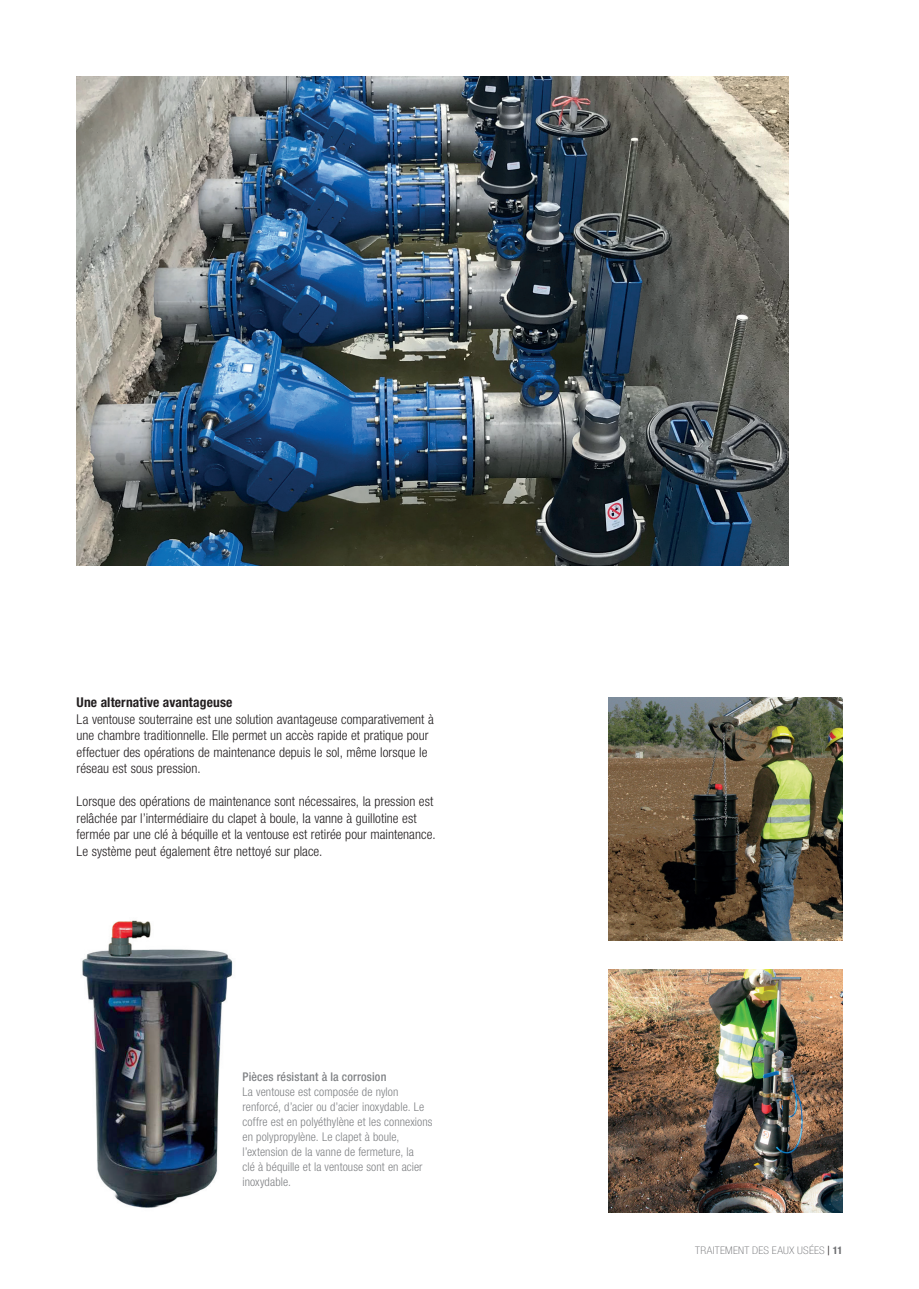
<style>
.page{position:relative;width:919px;height:1289px;background:#fff}
.page>*{position:absolute;margin:0;border:0;box-sizing:border-box;transform-origin:0 0}
.t1{font:300 condensed 13.5px/16.5px "Helvetica Neue LT Pro";letter-spacing:.005em;color:#231f20}
.t2{font:700 condensed 13.5px "Helvetica Neue LT Pro";letter-spacing:.01em;color:#231f20}
.t3{font:300 condensed 12px/15px "Helvetica Neue LT Pro";letter-spacing:.01em;color:#808285}
.t4{font:500 condensed 12px "Helvetica Neue LT Pro";letter-spacing:.015em;color:#808285}
.t5{font:100 condensed 10.5px "Helvetica Neue LT Pro";letter-spacing:.025em;color:#6c6d70;scale:1.1 1}
.s1{font-family:"Times New Roman";font-weight:700;font-stretch:normal;color:#231f20}
.s2{font-weight:700}
</style>
<div class="page">
<img style="left:608px;top:969px;width:234px;height:243px">
<img style="left:608px;top:697px;width:234px;height:243px">
<img style="left:82px;top:920px;width:151px;height:288px">
<img style="left:77px;top:77px;width:711px;height:489px">
<p class="t2" style="left:77px;top:694px;width:157px">Une alternative avantageuse</p>
<p class="t1" style="left:77px;top:710px;width:359px">La ventouse souterraine est une solution avantageuse comparativement à une chambre traditionnelle. Elle permet un accès rapide et pratique pour effectuer des opérations de maintenance depuis le sol, même lorsque le réseau est sous pression.</p>
<p class="t1" style="left:77px;top:793px;width:360px">Lorsque des opérations de maintenance sont nécessaires, la pression est relâchée par l’intermédiaire du clapet à boule, la vanne à guillotine est fermée par une clé à béquille et la ventouse est retirée pour maintenance.<br>Le système peut également être nettoyé sur place.</p>
<p class="t4" style="left:242px;top:1069px;width:145px">Pièces résistant à la corrosion</p>
<p class="t3" style="left:242px;top:1083px;width:191px">La ventouse est composée de nylon renforcé, d’acier ou d’acier inoxydable. Le coffre est en polyéthylène et les connexions en polypropylène. Le clapet à boule, l’extension de la vanne de fermeture, la<br>clé à béquille et la ventouse sont en acier inoxydable.</p>
<p class="t5" style="left:695px;top:1244px;width:135px">TRAITEMENT DES EAUX USÉES <span class="s1">|</span> <span class="s2">11</span></p>
</div>
